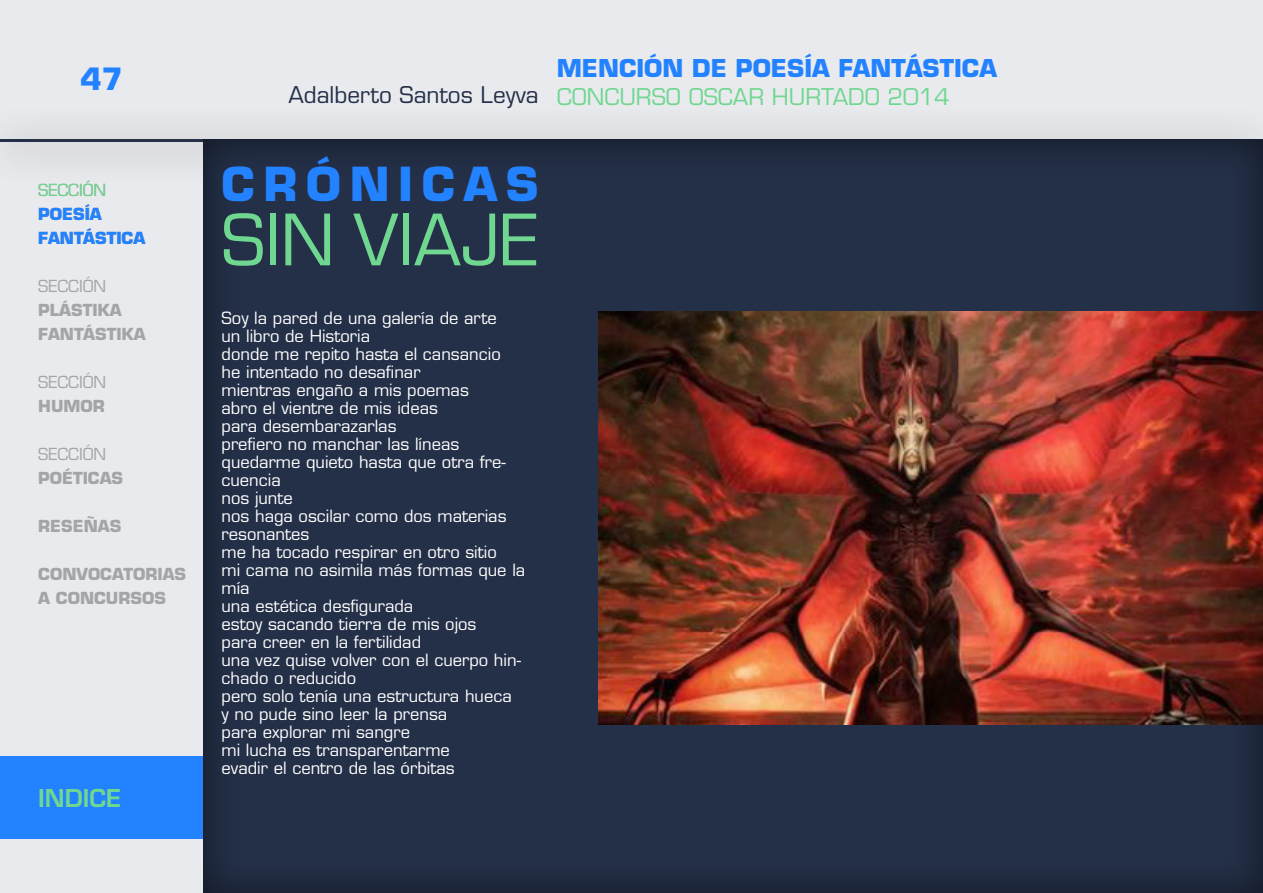
<style>
.page{position:relative;width:1263px;height:893px;background:#e9eaed}
.page>*{position:absolute;margin:0;border:0;box-sizing:border-box;transform-origin:0 0}
.título_del_cuento{font:69px "Eurostile LT Std";color:#70d790}
.título_del_cuento-2{font:700 45.75px "Eurostile LT Std";letter-spacing:.19em;color:#2382ff}
.t1{font:700 30px "Eurostile LT Std";color:#2382ff}
.título{font:700 24px "Eurostile LT Std";color:#2382ff}
.t2{font:600 24px "Eurostile LT Std";color:#70d790}
.título-2{font:22.5px "Eurostile LT Std";color:#70d790}
.título-3{font:22.5px "Eurostile LT Std";color:#243048}
.Estilo_de_párrafo_1{font:16.5px/18px "Eurostile LT Std";color:#fff}
.t3{font:700 16.2px/24px "Eurostile LT Std";color:#a3a5a8}
.t4{font:16.2px "Eurostile LT Std";color:#a3a5a8}
.t5{font:700 16.2px/24px "Eurostile LT Std";color:#2382ff}
.t6{font:16.2px "Eurostile LT Std";color:#70d790}
</style>
<div class="page">
<div style="left:0;top:756px;width:204px;height:83px;background:#2382ff"></div>
<div style="left:0;top:105px;width:1263px;height:80px;background:#e4e5e8"></div>
<hr style="left:0;top:139px;width:1263px;height:3px;background:#243048">
<div style="left:191px;top:129px;width:1072px;height:764px;background:#000;opacity:.54"></div>
<img style="left:598px;top:311px;width:665px;height:413px">
<h3 class="t1" style="left:80px;top:60px;width:45px">47</h3>
<p class="t6" style="left:38px;top:180px;width:70px">SECCIÓN</p>
<p class="t5" style="left:38px;top:202px;width:108px">POESÍA<br>FANTÁSTICA</p>
<p class="t4" style="left:38px;top:276px;width:70px">SECCIÓN</p>
<p class="t3" style="left:38px;top:298px;width:109px">PLÁSTIKA<br>FANTÁSTIKA</p>
<p class="t4" style="left:38px;top:372px;width:70px">SECCIÓN</p>
<p class="t3" style="left:38px;top:394px;width:68px">HUMOR</p>
<p class="t4" style="left:38px;top:444px;width:70px">SECCIÓN</p>
<p class="t3" style="left:38px;top:466px;width:86px">POÉTICAS</p>
<p class="t3" style="left:38px;top:514px;width:85px">RESEÑAS</p>
<p class="t3" style="left:38px;top:562px;width:149px">CONVOCATORIAS<br>A CONCURSOS</p>
<h3 class="t2" style="left:38px;top:783px;width:84px">INDICE</h3>
<p class="título" style="left:557px;top:53px;width:442px">MENCIÓN DE POESÍA FANTÁSTICA</p>
<p class="título-3" style="left:288px;top:82px;width:252px">Adalberto Santos Leyva</p>
<p class="título-2" style="left:557px;top:83px;width:394px">CONCURSO OSCAR HURTADO 2014</p>
<p class="título_del_cuento-2" style="left:222px;top:156px;width:319px">CRÓNICAS</p>
<p class="título_del_cuento" style="left:222px;top:199px;width:319px">SIN VIAJE</p>
<p class="Estilo_de_párrafo_1" style="left:222px;top:309px;width:277px">Soy la pared de una galería de arte</p>
<p class="Estilo_de_párrafo_1" style="left:222px;top:327px;width:150px">un libro de Historia</p>
<p class="Estilo_de_párrafo_1" style="left:222px;top:345px;width:281px">donde me repito hasta el cansancio</p>
<p class="Estilo_de_párrafo_1" style="left:222px;top:363px;width:201px">he intentado no desafinar</p>
<p class="Estilo_de_párrafo_1" style="left:222px;top:381px;width:249px">mientras engaño a mis poemas</p>
<p class="Estilo_de_párrafo_1" style="left:222px;top:399px;width:218px">abro el vientre de mis ideas</p>
<p class="Estilo_de_párrafo_1" style="left:222px;top:417px;width:176px">para desembarazarlas</p>
<p class="Estilo_de_párrafo_1" style="left:222px;top:435px;width:239px">prefiero no manchar las líneas</p>
<p class="Estilo_de_párrafo_1" style="left:222px;top:453px;width:286px">quedarme quieto hasta que otra fre&shy;cuencia</p>
<p class="Estilo_de_párrafo_1" style="left:222px;top:489px;width:73px">nos junte</p>
<p class="Estilo_de_párrafo_1" style="left:222px;top:507px;width:286px">nos haga oscilar como dos materias resonantes</p>
<p class="Estilo_de_párrafo_1" style="left:222px;top:543px;width:277px">me ha tocado respirar en otro sitio</p>
<p class="Estilo_de_párrafo_1" style="left:222px;top:561px;width:305px">mi cama no asimila más formas que la mía</p>
<p class="Estilo_de_párrafo_1" style="left:222px;top:597px;width:193px">una estética desfigurada</p>
<p class="Estilo_de_párrafo_1" style="left:222px;top:615px;width:256px">estoy sacando tierra de mis ojos</p>
<p class="Estilo_de_párrafo_1" style="left:222px;top:633px;width:201px">para creer en la fertilidad</p>
<p class="Estilo_de_párrafo_1" style="left:222px;top:651px;width:301px">una vez quise volver con el cuerpo hin&shy;chado o reducido</p>
<p class="Estilo_de_párrafo_1" style="left:222px;top:687px;width:292px">pero solo tenía una estructura hueca</p>
<p class="Estilo_de_párrafo_1" style="left:222px;top:705px;width:227px">y no pude sino leer la prensa</p>
<p class="Estilo_de_párrafo_1" style="left:222px;top:723px;width:190px">para explorar mi sangre</p>
<p class="Estilo_de_párrafo_1" style="left:222px;top:741px;width:230px">mi lucha es transparentarme</p>
<p class="Estilo_de_párrafo_1" style="left:222px;top:759px;width:235px">evadir el centro de las órbitas</p>
</div>
